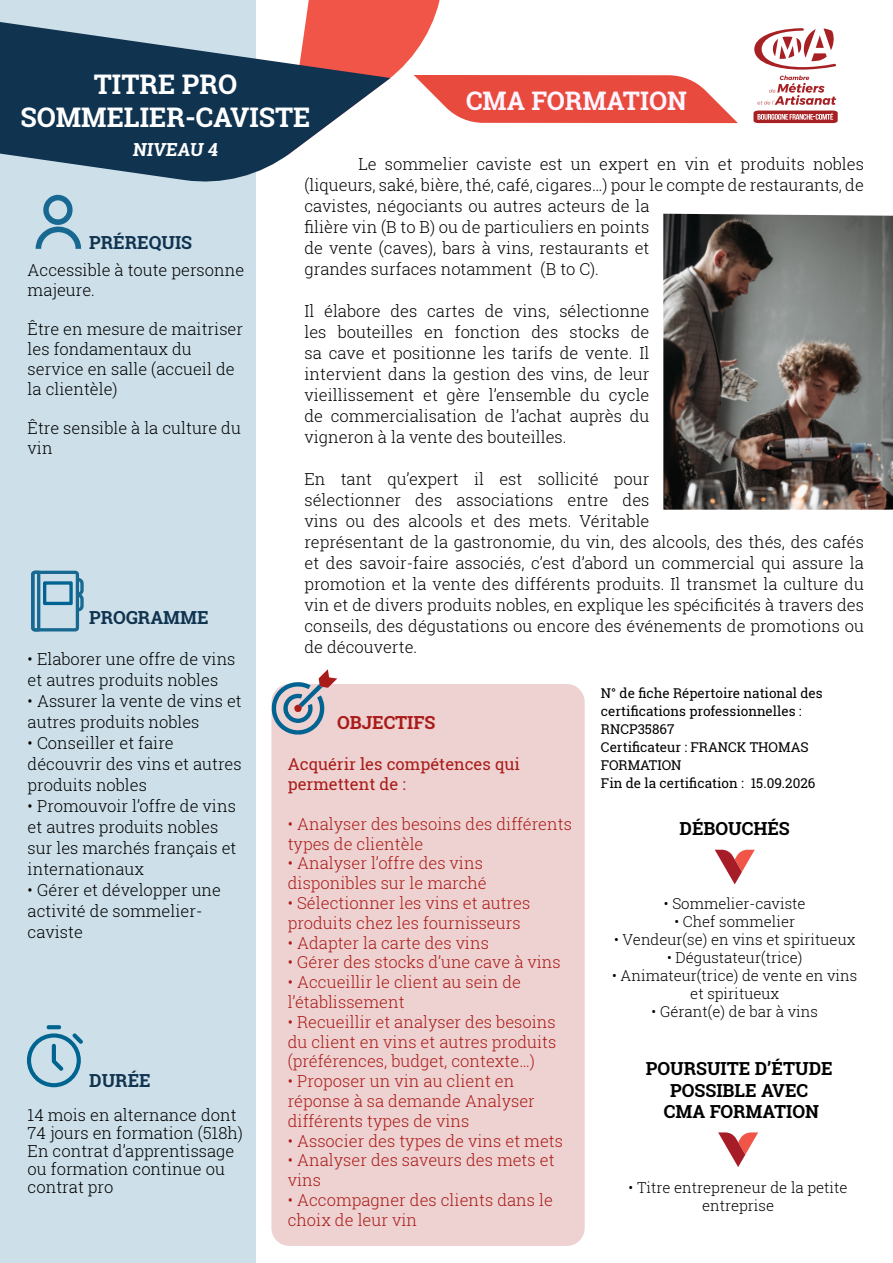
<style>
.page{position:relative;width:893px;height:1263px;background:#fff}
.page>*{position:absolute;margin:0;border:0;box-sizing:border-box;transform-origin:0 0}
.t1{font:700 27px "Roboto Slab";color:#fff}
.t2{font:700 25.65px "Roboto Slab";color:#fff5ff}
.t3{font:700 18px/21.6px "Roboto Slab";color:#000;text-align:center}
.t4{font:700 18px "Roboto Slab";color:#103350}
.t5{font:700 18px "Roboto Slab";color:#a91b18}
.t6{font:700 18px "Roboto Slab";color:#fff}
.t7{font:300 16.5px/21px "Roboto Slab";color:#000}
.t8{font:300 16.5px/19.8px "Roboto Slab";color:#a91b18}
.t9{font:16.5px/19.8px "Roboto Slab";color:#a91b18}
.t10{font:300 15px/18px "Roboto Slab";color:#000;text-align:center}
.t11{font:13.5px/18px "Roboto Slab";color:#000}
</style>
<div class="page">
<div style="left:0;top:0;width:255px;height:1263px;background:#cde0e9"></div>
<div style="left:271px;top:684px;width:314px;height:562px;background:#eed2d1;border-radius:18px"></div>
<svg style="left:27px;top:1025px;width:56px;height:62px"></svg>
<img style="left:663px;top:214px;width:230px;height:296px">
<svg style="left:31px;top:570px;width:53px;height:62px"></svg>
<svg style="left:715px;top:849px;width:40px;height:35px"></svg>
<svg style="left:272px;top:669px;width:65px;height:65px"></svg>
<svg style="left:36px;top:195px;width:45px;height:54px"></svg>
<svg style="left:0;top:16px;width:287px;height:169px;fill:#103350"></svg>
<svg style="left:287px;top:0;width:451px;height:156px"></svg>
<svg style="left:757px;top:76px;width:79px;height:29px"></svg>
<svg style="left:754px;top:28px;width:82px;height:42px"></svg>
<svg style="left:753px;top:111px;width:85px;height:12px"></svg>
<svg style="left:718px;top:1132px;width:40px;height:35px"></svg>
<p class="t1" style="left:94px;top:65px;width:145px">TITRE PRO</p>
<p class="t1" style="left:20px;top:98px;width:292px">SOMMELIER-CAVISTE</p>
<p class="t2" style="left:466px;top:83px;width:222px">CMA FORMATION</p>
<p class="t6" style="left:133px;top:137px;width:89px">NIVEAU 4</p>
<p class="t4" style="left:89px;top:230px;width:104px">PRÉREQUIS</p>
<p class="t7" style="left:28px;top:259px;width:218px;line-height:19.8px">Accessible à toute personne majeure.</p>
<p class="t7" style="left:28px;top:319px;width:217px;line-height:19.8px">Être en mesure de maitriser les fondamentaux du service en salle (accueil de la clientèle)</p>
<p class="t7" style="left:28px;top:418px;width:215px;line-height:19.8px">Être sensible à la culture du vin</p>
<p class="t4" style="left:89px;top:605px;width:121px">PROGRAMME</p>
<p class="t7" style="left:28px;top:648px;width:209px">• Elaborer une offre de vins et autres produits nobles</p>
<p class="t7" style="left:28px;top:690px;width:216px">• Assurer la vente de vins et autres produits nobles</p>
<p class="t7" style="left:28px;top:732px;width:216px">• Conseiller et faire découvrir des vins et autres produits nobles</p>
<p class="t7" style="left:28px;top:795px;width:210px">• Promouvoir l’offre de vins et autres produits nobles sur les marchés français et internationaux</p>
<p class="t7" style="left:28px;top:879px;width:195px">• Gérer et développer une activité de sommelier&shy;caviste</p>
<p class="t4" style="left:89px;top:1068px;width:63px">DURÉE</p>
<p class="t7" style="left:28px;top:1105px;width:217px;line-height:18px">14 mois en alternance dont<br>74 jours en formation (518h)<br>En contrat d’apprentissage ou formation continue ou contrat pro</p>
<p class="t7" style="left:304px;top:153px;width:561px;text-indent:54px">Le sommelier caviste est un expert en vin et produits nobles (liqueurs, saké, bière, thé, café, cigares…) pour le compte de restaurants, de cavistes, négociants ou autres acteurs de la<br>filière vin (B to B) ou de particuliers en points<br>de vente (caves), bars à vins, restaurants et<br>grandes surfaces notamment (B to C).</p>
<p class="t7" style="left:304px;top:300px;width:347px;text-align:justify">Il élabore des cartes de vins, sélectionne les bouteilles en fonction des stocks de sa cave et positionne les tarifs de vente. Il intervient dans la gestion des vins, de leur vieillissement et gère l’ensemble du cycle de commercialisation de l’achat auprès du vigneron à la vente des bouteilles.</p>
<p class="t7" style="left:304px;top:468px;width:561px">En tant qu’expert il est sollicité pour<br>sélectionner des associations entre des<br>vins ou des alcools et des mets. Véritable<br>représentant de la gastronomie, du vin, des alcools, des thés, des cafés et des savoir-faire associés, c’est d’abord un commercial qui assure la promotion et la vente des différents produits. Il transmet la culture du vin et de divers produits nobles, en explique les spécificités à travers des conseils, des dégustations ou encore des événements de promotions ou de découverte.</p>
<p class="t5" style="left:337px;top:710px;width:100px">OBJECTIFS</p>
<p class="t9" style="left:288px;top:754px;width:234px">Acquérir les compétences qui permettent de :</p>
<p class="t8" style="left:288px;top:813px;width:286px">• Analyser des besoins des différents types de clientèle</p>
<p class="t8" style="left:288px;top:853px;width:201px">• Analyser l’offre des vins disponibles sur le marché</p>
<p class="t8" style="left:288px;top:892px;width:244px">• Sélectionner les vins et autres produits chez les fournisseurs</p>
<p class="t8" style="left:288px;top:932px;width:203px">• Adapter la carte des vins</p>
<p class="t8" style="left:288px;top:952px;width:275px">• Gérer des stocks d’une cave à vins</p>
<p class="t8" style="left:288px;top:972px;width:235px">• Accueillir le client au sein de l’établissement</p>
<p class="t8" style="left:288px;top:1011px;width:270px;text-align:justify">• Recueillir et analyser des besoins du client en vins et autres produits (préférences, budget, contexte…)</p>
<p class="t8" style="left:288px;top:1071px;width:249px">• Proposer un vin au client en réponse à sa demande Analyser différents types de vins</p>
<p class="t8" style="left:288px;top:1130px;width:277px">• Associer des types de vins et mets</p>
<p class="t8" style="left:288px;top:1150px;width:268px">• Analyser des saveurs des mets et vins</p>
<p class="t8" style="left:288px;top:1189px;width:267px">• Accompagner des clients dans le choix de leur vin</p>
<p class="t11" style="left:601px;top:683px;width:223px">N° de fiche Répertoire national des certifications professionnelles :<br>RNCP35867</p>
<p class="t11" style="left:601px;top:737px;width:209px">Certificateur : FRANCK THOMAS<br>FORMATION</p>
<p class="t11" style="left:601px;top:773px;width:216px">Fin de la certification : 15.09.2026</p>
<p class="t3" style="left:680px;top:818px;width:112px">DÉBOUCHÉS</p>
<p class="t10" style="left:664px;top:894px;width:143px">• Sommelier-caviste</p>
<p class="t10" style="left:674px;top:912px;width:122px">• Chef sommelier</p>
<p class="t10" style="left:614px;top:930px;width:243px">• Vendeur(se) en vins et spiritueux</p>
<p class="t10" style="left:667px;top:948px;width:137px">• Dégustateur(trice)</p>
<p class="t10" style="left:612px;top:966px;width:247px">• Animateur(trice) de vente en vins et spiritueux</p>
<p class="t10" style="left:651px;top:1002px;width:168px">• Gérant(e) de bar à vins</p>
<p class="t3" style="left:646px;top:1057px;width:188px">POURSUITE D’ÉTUDE<br>POSSIBLE AVEC</p>
<p class="t3" style="left:664px;top:1101px;width:157px">CMA FORMATION</p>
<p class="t10" style="left:629px;top:1178px;width:221px">• Titre entrepreneur de la petite entreprise</p>
</div>
